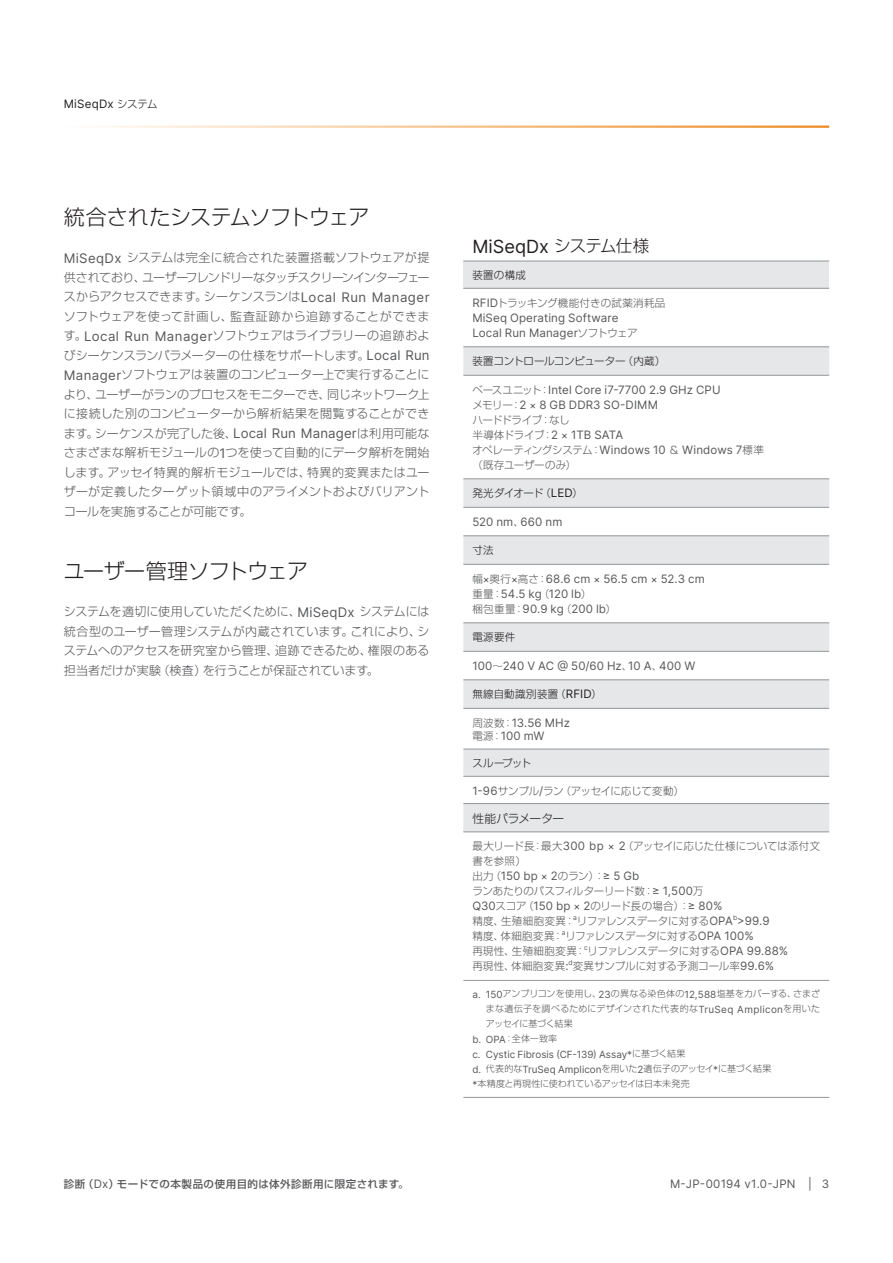
<style>
.page{position:relative;width:893px;height:1263px;background:#fff}
.page>*{position:absolute;margin:0;border:0;box-sizing:border-box;transform-origin:0 0}
.t1{font:300 21px "Shin Go Pro";letter-spacing:-.025em;color:#231f20}
.t2{font:18.15px "Inter";letter-spacing:.005em;color:#231f20}
.t3{font:300 12px/19.5px "Shin Go Pro";letter-spacing:.01em;color:#57585a;text-align:justify}
.t4{font:300 11.7px "Shin Go Pro";letter-spacing:-.02em;color:#231f20}
.t5{font:11.55px/15px "Inter";letter-spacing:.01em;color:#57585a}
.t6{font:11.55px "Inter";letter-spacing:.02em;color:#231f20}
.t7{font:300 10.5px/15px "Shin Go Pro";letter-spacing:-.005em;color:#57585a}
.t8{font:300 10.5px/15px "Shin Go Pro";letter-spacing:-.03em;color:#57585a}
.t9{font:500 10.5px "Shin Go Pro";letter-spacing:.035em;color:#57585a}
.t10{font:300 10.5px/15px "Shin Go Pro";letter-spacing:-.05em;color:#57585a}
.t11{font:300 10.5px "Shin Go Pro";letter-spacing:-.025em;color:#57585a}
.t12{font:300 10.5px "Shin Go Pro";letter-spacing:-.025em;color:#231f20}
.t13{font:300 10.5px "Shin Go Pro";letter-spacing:.01em;color:#231f20}
.t14{font:300 10.5px "Shin Go Pro";letter-spacing:.03em;color:#231f20}
.t15{font:300 10.5px "Shin Go Pro";letter-spacing:-.06em;color:#231f20}
.t16{font:9.9px "Inter";color:#57585a}
.t17{font:300 9px/15px "Shin Go Pro";letter-spacing:.005em;color:#57585a}
.t18{font:300 9px "Shin Go Pro";letter-spacing:.035em;color:#57585a}
.t19{font:300 9px "Shin Go Pro";letter-spacing:-.035em;color:#57585a}
.t20{font:6.75px "Inter";color:#57585a}
.s1{font-family:"Shin Go Pro";font-weight:300;font-size:10.5px}
.s2{font-family:"Inter";font-weight:400;font-size:13.2px}
.s3{font-family:"Inter";font-weight:400;font-size:11.55px}
.s4{font-family:"Shin Go Pro";font-weight:300;font-size:16.5px}
.s5{font-size:10.5px}
.s6{font-family:"Inter";font-weight:400}
.s7{font-family:"Inter";font-weight:400;font-size:9.9px}
.s8{font-family:"Shin Go Pro";font-weight:300;font-size:9px}
</style>
<div class="page">
<hr style="left:64px;top:126px;width:765px;height:2px;background:#ed8b22">
<div style="left:463px;top:261px;width:366px;height:27px;background:#e6e7e9"></div>
<svg style="left:463px;top:347px;width:366px;height:484px"></svg>
<hr style="left:463px;top:261px;width:366px;height:1px;background:#939598">
<hr style="left:463px;top:288px;width:366px;height:1px;background:#939598">
<hr style="left:463px;top:980px;width:366px;height:1px;background:#939598">
<hr style="left:463px;top:1097px;width:366px;height:1px;background:#939598">
<hr style="left:463px;top:346px;width:366px;height:1px;background:#939598">
<hr style="left:463px;top:375px;width:366px;height:1px;background:#939598">
<hr style="left:463px;top:478px;width:366px;height:1px;background:#939598">
<hr style="left:463px;top:507px;width:366px;height:1px;background:#939598">
<hr style="left:463px;top:535px;width:366px;height:1px;background:#939598">
<hr style="left:463px;top:564px;width:366px;height:1px;background:#939598">
<hr style="left:463px;top:622px;width:366px;height:1px;background:#939598">
<hr style="left:463px;top:651px;width:366px;height:1px;background:#939598">
<hr style="left:463px;top:679px;width:366px;height:1px;background:#939598">
<hr style="left:463px;top:708px;width:366px;height:1px;background:#939598">
<hr style="left:463px;top:749px;width:366px;height:1px;background:#939598">
<hr style="left:463px;top:776px;width:366px;height:1px;background:#939598">
<hr style="left:463px;top:803px;width:366px;height:1px;background:#939598">
<hr style="left:463px;top:831px;width:366px;height:1px;background:#939598">
<p class="t6" style="left:64px;top:96px;width:95px">MiSeqDx <span class="s1">システム</span></p>
<h1 class="t1" style="left:64px;top:200px;width:307px">統合されたシステムソフトウェア</h1>
<p class="t3" style="left:64px;top:246px;width:367px"><span class="s2">MiSeqDx</span> システムは完全に統合された装置搭載ソフトウェアが提供されており、ユーザーフレンドリーなタッチスクリーンインターフェースからアクセスできます。シーケンスランは<span class="s2">Local Run Manager</span>ソフトウェアを使って計画し、監査証跡から追跡することができます。<span class="s2">Local Run Manager</span>ソフトウェアはライブラリーの追跡およびシーケンスランパラメーターの仕様をサポートします。<span class="s2">Local Run Manager</span>ソフトウェアは装置のコンピューター上で実行することにより、ユーザーがランのプロセスをモニターでき、同じネットワーク上に接続した別のコンピューターから解析結果を閲覧することができます。シーケンスが完了した後、<span class="s2">Local Run Manager</span>は利用可能なさまざまな解析モジュールの<span class="s2">1</span>つを使って自動的にデータ解析を開始します。アッセイ特異的解析モジュールでは、特異的変異またはユーザーが定義したターゲット領域中のアライメントおよびバリアントコールを実施することが可能です。</p>
<h1 class="t1" style="left:64px;top:554px;width:246px">ユーザー管理ソフトウェア</h1>
<p class="t3" style="left:64px;top:600px;width:367px">システムを適切に使用していただくために、<span class="s2">MiSeqDx</span> システムには統合型のユーザー管理システムが内蔵されています。これにより、システムへのアクセスを研究室から管理、追跡できるため、権限のある担当者だけが実験（検査）を行うことが保証されています。</p>
<p class="t9" style="left:64px;top:1175px;width:346px">診断（<span class="s3">Dx</span>）モードでの本製品の使用目的は体外診断用に限定されます。</p>
<h2 class="t2" style="left:472px;top:233px;width:178px">MiSeqDx <span class="s4">システム仕様</span></h2>
<p class="t13" style="left:472px;top:267px;width:55px">装置の構成</p>
<p class="t7" style="left:472px;top:294px;width:195px"><span class="s3">RFID</span>トラッキング機能付きの試薬消耗品</p>
<p class="t5" style="left:472px;top:310px;width:167px">MiSeq Operating Software<br>Local Run Manager<span class="s1">ソフトウェア</span></p>
<p class="t12" style="left:472px;top:352px;width:195px">装置コントロールコンピューター（内蔵）</p>
<p class="t5" style="left:472px;top:382px;width:250px"><span class="s1">ベースユニット：</span>Intel Core i7-7700 2.9 GHz CPU<span class="s1">メモリー：</span>2 <span class="s5">×</span> 8 GB DDR3 SO-DIMM</p>
<p class="t10" style="left:472px;top:411px;width:152px">ハードドライブ：なし<br>半導体ドライブ：<span class="s3">2</span> <span class="s6">×</span> <span class="s3">1TB SATA</span></p>
<p class="t5" style="left:472px;top:442px;width:293px"><span class="s1">オペレーティングシステム：</span>Windows 10 <span class="s1">＆</span> Windows 7<span class="s1">標準</span></p>
<p class="t7" style="left:472px;top:456px;width:105px">（既存ユーザーのみ）</p>
<p class="t15" style="left:472px;top:484px;width:112px">発光ダイオード（<span class="s3">LED</span>）</p>
<p class="t5" style="left:472px;top:514px;width:92px">520 nm<span class="s1">、</span>660 nm</p>
<p class="t13" style="left:472px;top:541px;width:23px">寸法</p>
<p class="t5" style="left:472px;top:571px;width:234px"><span class="s1">幅</span><span class="s5">×</span><span class="s1">奥行</span><span class="s5">×</span><span class="s1">高さ：</span>68.6 cm <span class="s5">×</span> 56.5 cm <span class="s5">×</span> 52.3 cm<span class="s1">重量：</span>54.5 kg<span class="s1">（</span>120 lb<span class="s1">）<br>梱包重量：</span>90.9 kg<span class="s1">（</span>200 lb<span class="s1">）</span></p>
<p class="t13" style="left:472px;top:628px;width:44px">電源要件</p>
<p class="t5" style="left:472px;top:658px;width:225px">100<span class="s1">～</span>240 V AC @ 50/60 Hz<span class="s1">、</span>10 A<span class="s1">、</span>400 W</p>
<p class="t14" style="left:472px;top:685px;width:131px">無線自動識別装置（<span class="s3">RFID</span>）</p>
<p class="t5" style="left:472px;top:716px;width:99px;line-height:13.5px"><span class="s1">周波数：</span>13.56 MHz<span class="s1">電源：</span>100 mW</p>
<p class="t13" style="left:472px;top:755px;width:60px">スループット</p>
<p class="t11" style="left:472px;top:782px;width:213px"><span class="s3">1-96</span>サンプル<span class="s3">/</span>ラン（アッセイに応じて変動）</p>
<p class="t4" style="left:472px;top:809px;width:93px">性能パラメーター</p>
<p class="t7" style="left:472px;top:837px;width:349px">最大リード長：最大<span class="s3">300 bp</span> <span class="s6">×</span> <span class="s3">2</span>（アッセイに応じた仕様については添付文書を参照）</p>
<p class="t5" style="left:472px;top:868px;width:168px"><span class="s1">出力（</span>150 bp <span class="s5">×</span> 2<span class="s1">のラン）：</span>≥ 5 Gb</p>
<p class="t8" style="left:472px;top:882px;width:252px">ランあたりのパスフィルターリード数：<span class="s3">≥ 1,500</span>万<br><span class="s3">Q30</span>スコア（<span class="s3">150 bp</span> <span class="s6">×</span> <span class="s3">2</span>のリード長の場合）：<span class="s3">≥ 80%</span></p>
<p class="t20" style="left:573px;top:913px;width:5px">a</p>
<p class="t20" style="left:733px;top:913px;width:6px">b</p>
<p class="t7" style="left:472px;top:912px;width:299px">精度、生殖細胞変異：リファレンスデータに対する<span class="s3">OPA &gt;99.9</span>精度、体細胞変異：リファレンスデータに対する<span class="s3">OPA 100%</span></p>
<p class="t20" style="left:562px;top:928px;width:5px">a</p>
<p class="t7" style="left:472px;top:942px;width:317px">再現性、生殖細胞変異：リファレンスデータに対する<span class="s3">OPA 99.88%</span></p>
<p class="t20" style="left:584px;top:943px;width:5px">c</p>
<p class="t7" style="left:472px;top:957px;width:303px">再現性、体細胞変異<span class="s3">:</span> 変異サンプルに対する予測コール率<span class="s3">99.6%</span></p>
<p class="t20" style="left:568px;top:958px;width:6px">d</p>
<p class="t17" style="left:472px;top:985px;width:349px"><span class="s7">a. 150</span>アンプリコンを使用し、<span class="s7">23</span>の異なる染色体の<span class="s7">12,588</span>塩基をカバーする、さまざ</p>
<p class="t18" style="left:486px;top:1001px;width:336px">まな遺伝子を調べるためにデザインされた代表的な<span class="s7">TruSeq Amplicon</span>を用いた</p>
<p class="t19" style="left:486px;top:1016px;width:88px">アッセイに基づく結果</p>
<p class="t17" style="left:472px;top:1030px;width:86px"><span class="s7">b. OPA</span>：全体一致率</p>
<p class="t16" style="left:472px;top:1047px;width:215px">c. Cystic Fibrosis (CF-139) Assay*<span class="s8">に基づく結果</span></p>
<p class="t17" style="left:472px;top:1060px;width:301px"><span class="s7">d.</span> 代表的な<span class="s7">TruSeq Amplicon</span>を用いた<span class="s7">2</span>遺伝子のアッセイ<span class="s7">*</span>に基づく結果<span class="s7">*</span>本精度と再現性に使われているアッセイは日本未発売</p>
<p class="t5" style="left:670px;top:1176px;width:161px">M-JP-00194 v1.0-JPN | 3</p>
</div>
